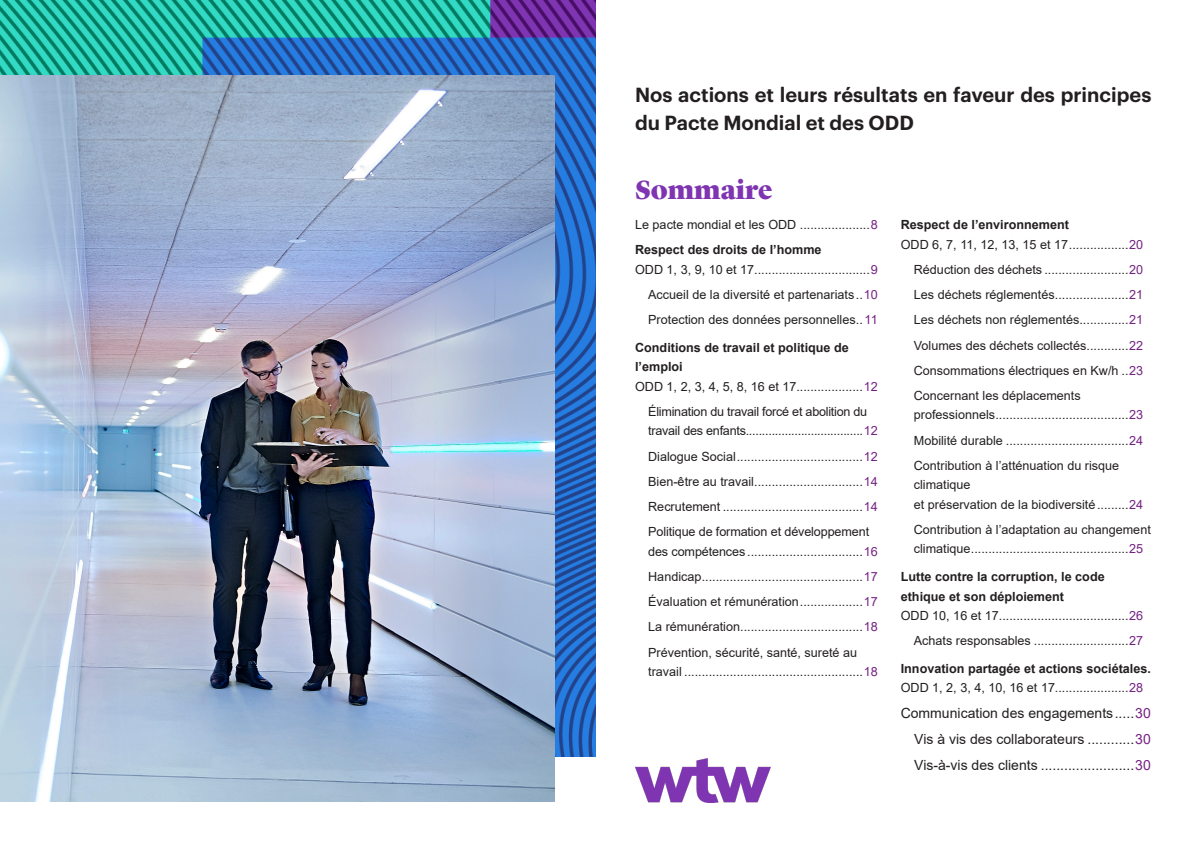
<style>
.page{position:relative;width:1191px;height:842px;background:#fff}
.page>*{position:absolute;margin:0;border:0;box-sizing:border-box;transform-origin:0 0}
.Exergue_Ultraviolet{font:900 27px "Lyon Display Web";color:#7f35b2}
.SOUS_TITRES{font:600 20px/28px "Graphik";color:#231f20}
.TOC_level_2{font:14px "Arial";color:#231f20}
.TOC_Level1{font:14px "Arial";color:#231f20}
.TOC_level_2-2{font:12.6px/19.4px "Arial";color:#231f20}
.TOC_Level1-2{font:12.6px/19.4px "Arial";color:#231f20}
.TOC_Level1-3{font:700 12.6px/19.4px "Arial";color:#231f20}
.TOC_level_2-3{font:12.6px/19.4px "Arial";letter-spacing:-.02em;color:#231f20}
.s1{color:#752183}
.s2{font-weight:700}
.s3{font-weight:400}
.s4{font-weight:400;color:#752183}
</style>
<div class="page">
<img style="left:635px;top:759px;width:135px;height:43px">
<img style="left:0;top:0;width:595px;height:756px">
<img style="left:0;top:75px;width:554px;height:726px">
<p class="SOUS_TITRES" style="left:635px;top:79px;width:518px">Nos actions et leurs résultats en faveur des principes du Pacte Mondial et des ODD</p>
<p class="Exergue_Ultraviolet" style="left:635px;top:179px;width:139px">Sommaire</p>
<p class="TOC_Level1-2" style="left:635px;top:215px;width:244px">Le pacte mondial et les ODD ....................<span class="s1">8</span></p>
<p class="TOC_Level1-2" style="left:635px;top:240px;width:244px"><span class="s2">Respect des droits de l’homme<br></span>ODD 1, 3, 9, 10 et 17.................................<span class="s1">9</span></p>
<p class="TOC_level_2-2" style="left:648px;top:285px;width:231px">Accueil de la diversité et partenariats..<span class="s1">10</span></p>
<p class="TOC_level_2-2" style="left:648px;top:310px;width:231px">Protection des données personnelles..<span class="s1">11</span></p>
<p class="TOC_Level1-3" style="left:635px;top:338px;width:244px">Conditions de travail et politique de l’emploi<br><span class="s3">ODD 1, 2, 3, 4, 5, 8, 16 et 17...................</span><span class="s4">12</span></p>
<p class="TOC_level_2-3" style="left:648px;top:402px;width:231px">Élimination du travail forcé et abolition du travail des enfants....................................<span class="s1">12</span></p>
<p class="TOC_level_2-2" style="left:648px;top:446px;width:231px">Dialogue Social....................................<span class="s1">12</span></p>
<p class="TOC_level_2-2" style="left:648px;top:472px;width:231px">Bien-être au travail...............................<span class="s1">14</span></p>
<p class="TOC_level_2-2" style="left:648px;top:497px;width:231px">Recrutement ........................................<span class="s1">14</span></p>
<p class="TOC_level_2-2" style="left:648px;top:522px;width:231px">Politique de formation et développement des compétences .................................<span class="s1">16</span></p>
<p class="TOC_level_2-2" style="left:648px;top:567px;width:231px">Handicap..............................................<span class="s1">17</span></p>
<p class="TOC_level_2-2" style="left:648px;top:592px;width:231px">Évaluation et rémunération..................<span class="s1">17</span></p>
<p class="TOC_level_2-2" style="left:648px;top:617px;width:231px">La rémunération...................................<span class="s1">18</span></p>
<p class="TOC_level_2-2" style="left:648px;top:642px;width:231px">Prévention, sécurité, santé, sureté au travail ...................................................<span class="s1">18</span></p>
<p class="TOC_Level1-2" style="left:900px;top:215px;width:244px"><span class="s2">Respect de l’environnement<br></span>ODD 6, 7, 11, 12, 13, 15 et 17.................<span class="s1">20</span></p>
<p class="TOC_level_2-2" style="left:914px;top:260px;width:231px">Réduction des déchets ........................<span class="s1">20</span></p>
<p class="TOC_level_2-2" style="left:914px;top:285px;width:231px">Les déchets réglementés.....................<span class="s1">21</span></p>
<p class="TOC_level_2-2" style="left:914px;top:310px;width:231px">Les déchets non réglementés..............<span class="s1">21</span></p>
<p class="TOC_level_2-2" style="left:914px;top:335px;width:231px">Volumes des déchets collectés............<span class="s1">22</span></p>
<p class="TOC_level_2-2" style="left:914px;top:361px;width:231px">Consommations électriques en Kw/h ..<span class="s1">23</span></p>
<p class="TOC_level_2-2" style="left:914px;top:386px;width:231px">Concernant les déplacements professionnels......................................<span class="s1">23</span></p>
<p class="TOC_level_2-2" style="left:914px;top:430px;width:231px">Mobilité durable ...................................<span class="s1">24</span></p>
<p class="TOC_level_2-2" style="left:914px;top:456px;width:231px">Contribution à l’atténuation du risque climatique<br>et préservation de la biodiversité.........<span class="s1">24</span></p>
<p class="TOC_level_2-2" style="left:914px;top:520px;width:238px">Contribution à l’adaptation au changement climatique.............................................<span class="s1">25</span></p>
<p class="TOC_Level1-3" style="left:900px;top:567px;width:244px">Lutte contre la corruption, le code ethique et son déploiement<br><span class="s3">ODD 10, 16 et 17.....................................</span><span class="s4">26</span></p>
<p class="TOC_level_2-2" style="left:914px;top:631px;width:231px">Achats responsables ...........................<span class="s1">27</span></p>
<p class="TOC_Level1-2" style="left:900px;top:659px;width:252px"><span class="s2">Innovation partagée et actions sociétales.<br></span>ODD 1, 2, 3, 4, 10, 16 et 17.....................<span class="s1">28</span></p>
<p class="TOC_Level1" style="left:900px;top:704px;width:251px">Communication des engagements.....<span class="s1">30</span></p>
<p class="TOC_level_2" style="left:914px;top:730px;width:238px">Vis à vis des collaborateurs ............<span class="s1">30</span></p>
<p class="TOC_level_2" style="left:914px;top:756px;width:238px">Vis-à-vis des clients ........................<span class="s1">30</span></p>
</div>
